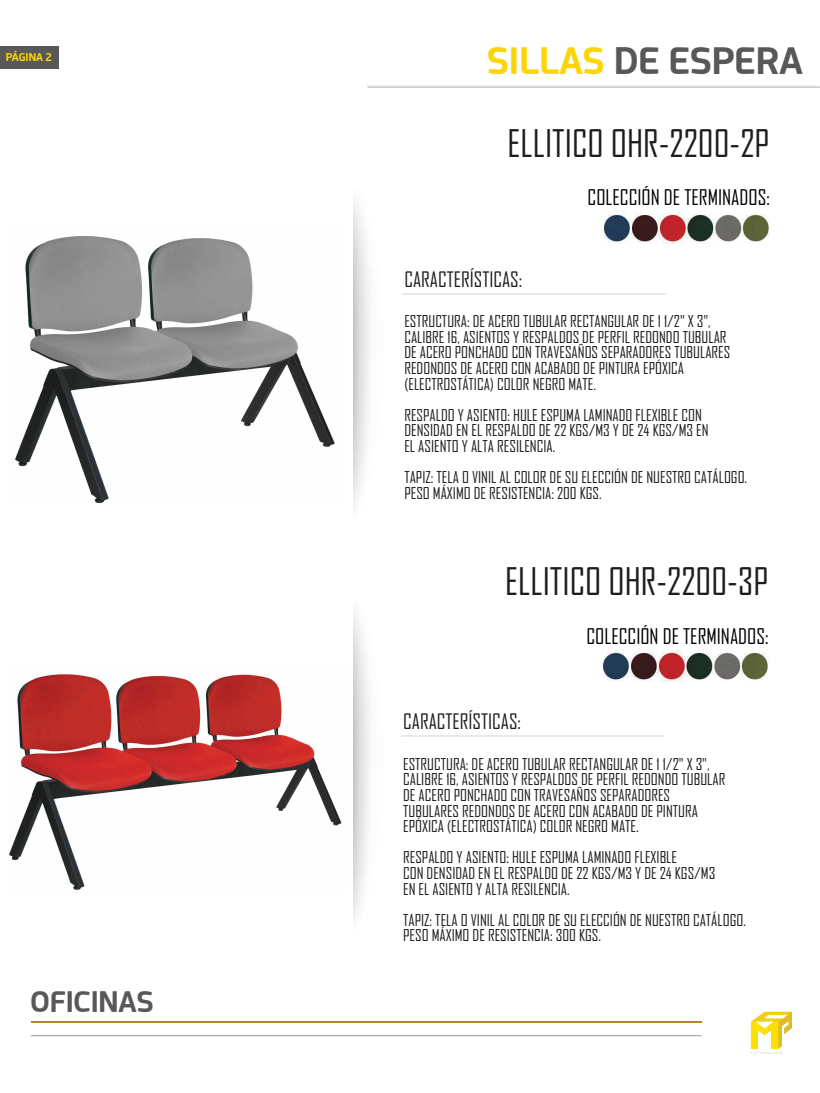
<style>
.page{position:relative;width:820px;height:1093px;background:#fff}
.page>*{position:absolute;margin:0;border:0;box-sizing:border-box;transform-origin:0 0}
.t1{font:36.4px "Agency FB";color:#1d1d1b}
.t2{font:700 36px "Acephimere";color:#575857}
.t3{font:700 28px "Acephimere";color:#575857}
.t4{font:20.8px "Agency FB";color:#010101}
.t5{font:20.4px "Agency FB";color:#1d1d1b}
.t6{font:15.6px/15.6px "Agency FB";color:#1d1d1b}
.t7{font:700 10.8px "Acephimere";color:#fdd405}
.s1{color:#fdd405}
</style>
<div class="page">
<svg style="left:353px;top:199px;width:52px;height:308px"></svg>
<svg style="left:353px;top:612px;width:52px;height:309px"></svg>
<div style="left:367px;top:85px;width:452px;height:3px;border:1px solid #e9e9ec"></div>
<hr style="left:31px;top:1021px;width:670px;height:1px;background:#bc842c">
<div style="left:30px;top:1035px;width:671px;height:1px;border:1px solid #e9e9ec"></div>
<img style="left:748px;top:1011px;width:44px;height:43px">
<div style="left:0;top:46px;width:59px;height:23px;background:#575857"></div>
<hr style="left:401px;top:736px;width:263px;height:1px;background:#e9e9ec">
<img style="left:600px;top:649px;width:168px;height:33px">
<hr style="left:402px;top:293px;width:263px;height:1px;background:#e9e9ec">
<img style="left:601px;top:211px;width:168px;height:32px">
<img style="left:15px;top:236px;width:320px;height:268px">
<img style="left:9px;top:674px;width:333px;height:216px">
<p class="t7" style="left:6px;top:50px;width:48px">PÁGINA 2</p>
<h2 class="t2" style="left:487px;top:36px;width:317px"><span class="s1">SILLAS</span> DE ESPERA</h2>
<h1 class="t1" style="left:507px;top:121px;width:263px">ELLITICO OHR-2200-2P</h1>
<h3 class="t4" style="left:587px;top:185px;width:184px">COLECCIÓN DE TERMINADOS:</h3>
<h3 class="t5" style="left:404px;top:267px;width:119px">CARACTERÍSTICAS:</h3>
<p class="t6" style="left:404px;top:313px;width:327px">ESTRUCTURA: DE ACERO TUBULAR RECTANGULAR DE 1 1/2" X 3", CALIBRE 16, ASIENTOS Y RESPALDOS DE PERFIL REDONDO TUBULAR DE ACERO PONCHADO CON TRAVESAÑOS SEPARADORES TUBULARES REDONDOS DE ACERO CON ACABADO DE PINTURA EPÓXICA (ELECTROSTÁTICA) COLOR NEGRO MATE.</p>
<p class="t6" style="left:404px;top:407px;width:305px">RESPALDO Y ASIENTO: HULE ESPUMA LAMINADO FLEXIBLE CON<br>DENSIDAD EN EL RESPALDO DE 22 KGS/M3 Y DE 24 KGS/M3 EN<br>EL ASIENTO Y ALTA RESILENCIA.</p>
<p class="t6" style="left:404px;top:469px;width:344px">TAPIZ: TELA O VINIL AL COLOR DE SU ELECCIÓN DE NUESTRO CATÁLOGO.<br>PESO MÁXIMO DE RESISTENCIA: 200 KGS.</p>
<h1 class="t1" style="left:505px;top:559px;width:264px">ELLITICO OHR-2200-3P</h1>
<h3 class="t4" style="left:586px;top:623px;width:184px">COLECCIÓN DE TERMINADOS:</h3>
<h3 class="t3" style="left:31px;top:982px;width:124px">OFICINAS</h3>
<h3 class="t5" style="left:403px;top:709px;width:119px">CARACTERÍSTICAS:</h3>
<p class="t6" style="left:403px;top:756px;width:323px">ESTRUCTURA: DE ACERO TUBULAR RECTANGULAR DE 1 1/2" X 3", CALIBRE 16, ASIENTOS Y RESPALDOS DE PERFIL REDONDO TUBULAR DE ACERO PONCHADO CON TRAVESAÑOS SEPARADORES TUBULARES REDONDOS DE ACERO CON ACABADO DE PINTURA EPÓXICA (ELECTROSTÁTICA) COLOR NEGRO MATE.</p>
<p class="t6" style="left:403px;top:849px;width:313px">RESPALDO Y ASIENTO: HULE ESPUMA LAMINADO FLEXIBLE<br>CON DENSIDAD EN EL RESPALDO DE 22 KGS/M3 Y DE 24 KGS/M3<br>EN EL ASIENTO Y ALTA RESILENCIA.</p>
<p class="t6" style="left:403px;top:912px;width:344px">TAPIZ: TELA O VINIL AL COLOR DE SU ELECCIÓN DE NUESTRO CATÁLOGO.<br>PESO MÁXIMO DE RESISTENCIA: 300 KGS.</p>
</div>
